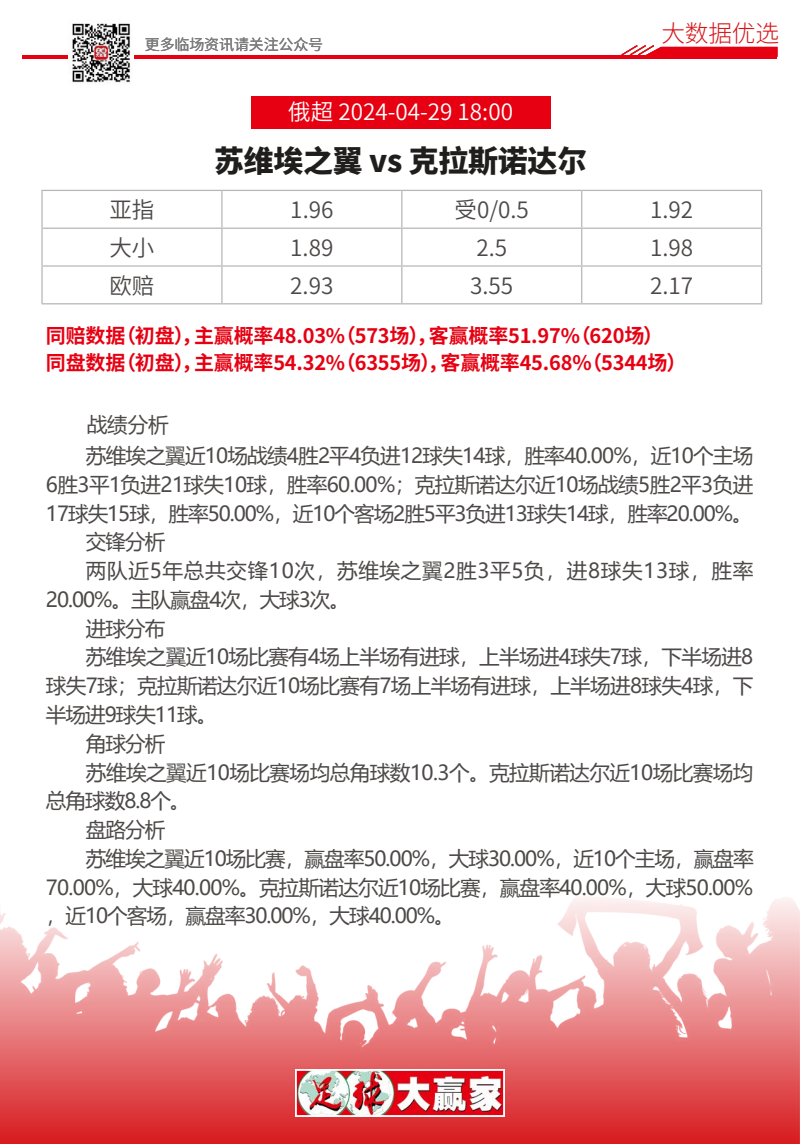
<style>
.page{position:relative;width:800px;height:1144px;background:#fff}
.page>*{position:absolute;margin:0;border:0;box-sizing:border-box;transform-origin:0 0}
.t1{font:900 30px "Noto Sans Hans";letter-spacing:-.01em;color:#1f1e1d}
.t2{font:300 23.75px "Noto Sans Hans";letter-spacing:-.01em;color:#d61418}
.t3{font:600 22.5px "Noto Sans Hans";color:#4c4948}
.t4{font:600 22.5px "Noto Sans Hans";color:#fff}
.t5{font:20.62px/30.9px "Microsoft Ya Hei";letter-spacing:-.04em;color:#4c4948}
.t6{font:20.62px "Microsoft Ya Hei";letter-spacing:.03em;color:#4c4948}
.t7{font:700 20px/26.2px "Noto Sans Hans";letter-spacing:-.01em;color:#e60012}
.t8{font:600 15px "Noto Sans Hans";letter-spacing:-.01em;color:#7d7d7d}
</style>
<div class="page">
<img style="left:0;top:896px;width:800px;height:248px">
<img style="left:298px;top:1072px;width:204px;height:42px">
<div style="left:295px;top:1069px;width:210px;height:48px;border:2px solid #fff"></div>
<img style="left:72px;top:23px;width:59px;height:60px">
<hr style="left:22px;top:55px;width:755px;height:4px;background:#e60012">
<svg style="left:621px;top:45px;width:156px;height:10px"></svg>
<hr style="left:41px;top:190px;width:181px;height:1px;background:#b5b6b6">
<hr style="left:41px;top:191px;width:2px;height:37px;background:#b5b6b6">
<hr style="left:222px;top:190px;width:180px;height:1px;background:#b5b6b6">
<hr style="left:221px;top:191px;width:2px;height:37px;background:#b5b6b6">
<hr style="left:402px;top:190px;width:180px;height:1px;background:#b5b6b6">
<hr style="left:401px;top:191px;width:1px;height:37px;background:#b5b6b6">
<hr style="left:582px;top:190px;width:180px;height:1px;background:#b5b6b6">
<hr style="left:581px;top:191px;width:1px;height:37px;background:#b5b6b6">
<hr style="left:761px;top:191px;width:1px;height:37px;background:#b5b6b6">
<hr style="left:41px;top:228px;width:181px;height:1px;background:#b5b6b6">
<hr style="left:41px;top:229px;width:2px;height:36px;background:#b5b6b6">
<hr style="left:222px;top:228px;width:180px;height:1px;background:#b5b6b6">
<hr style="left:221px;top:229px;width:2px;height:36px;background:#b5b6b6">
<hr style="left:402px;top:228px;width:180px;height:1px;background:#b5b6b6">
<hr style="left:401px;top:229px;width:1px;height:36px;background:#b5b6b6">
<hr style="left:582px;top:228px;width:180px;height:1px;background:#b5b6b6">
<hr style="left:581px;top:229px;width:1px;height:36px;background:#b5b6b6">
<hr style="left:761px;top:229px;width:1px;height:36px;background:#b5b6b6">
<hr style="left:41px;top:265px;width:181px;height:2px;background:#b5b6b6">
<hr style="left:41px;top:267px;width:2px;height:36px;background:#b5b6b6">
<hr style="left:222px;top:265px;width:180px;height:2px;background:#b5b6b6">
<hr style="left:221px;top:267px;width:2px;height:36px;background:#b5b6b6">
<hr style="left:402px;top:265px;width:180px;height:2px;background:#b5b6b6">
<hr style="left:401px;top:267px;width:1px;height:36px;background:#b5b6b6">
<hr style="left:582px;top:265px;width:180px;height:2px;background:#b5b6b6">
<hr style="left:581px;top:267px;width:1px;height:36px;background:#b5b6b6">
<hr style="left:761px;top:267px;width:1px;height:36px;background:#b5b6b6">
<hr style="left:41px;top:303px;width:181px;height:1px;background:#b5b6b6">
<hr style="left:222px;top:303px;width:180px;height:1px;background:#b5b6b6">
<hr style="left:402px;top:303px;width:180px;height:1px;background:#b5b6b6">
<hr style="left:582px;top:303px;width:180px;height:1px;background:#b5b6b6">
<div style="left:251px;top:96px;width:300px;height:33px;background:#e60012"></div>
<p class="t8" style="left:145px;top:36px;width:180px">更多临场资讯请关注公众号</p>
<p class="t4" style="left:288px;top:99px;width:226px">俄超 2024-04-29 18:00</p>
<h1 class="t1" style="left:214px;top:144px;width:375px">苏维埃之翼 vs 克拉斯诺达尔</h1>
<p class="t2" style="left:661px;top:20px;width:119px">大数据优选</p>
<p class="t3" style="left:109px;top:197px;width:46px">亚指</p>
<p class="t3" style="left:290px;top:197px;width:45px">1.96</p>
<p class="t3" style="left:455px;top:197px;width:76px">受0/0.5</p>
<p class="t3" style="left:650px;top:197px;width:45px">1.92</p>
<p class="t3" style="left:109px;top:235px;width:46px">大小</p>
<p class="t3" style="left:290px;top:235px;width:45px">1.89</p>
<p class="t3" style="left:476px;top:235px;width:32px">2.5</p>
<p class="t3" style="left:650px;top:235px;width:45px">1.98</p>
<p class="t3" style="left:109px;top:273px;width:46px">欧赔</p>
<p class="t3" style="left:290px;top:273px;width:45px">2.93</p>
<p class="t3" style="left:470px;top:273px;width:45px">3.55</p>
<p class="t3" style="left:650px;top:273px;width:45px">2.17</p>
<p class="t7" style="left:46px;top:323px;width:642px">同赔数据（初盘），主赢概率48.03%（573场），客赢概率51.97%（620场）同盘数据（初盘），主赢概率54.32%（6355场），客赢概率45.68%（5344场）</p>
<p class="t5" style="left:86px;top:409px;width:669px">战绩分析<br>苏维埃之翼近10场战绩4胜2平4负进12球失14球，胜率40.00%，近10个主场</p>
<p class="t5" style="left:46px;top:468px;width:709px">6胜3平1负进21球失10球，胜率60.00%；克拉斯诺达尔近10场战绩5胜2平3负进</p>
<p class="t5" style="left:46px;top:497px;width:708px">17球失15球，胜率50.00%，近10个客场2胜5平3负进13球失14球，胜率20.00%。</p>
<p class="t5" style="left:86px;top:526px;width:81px">交锋分析</p>
<p class="t6" style="left:86px;top:557px;width:669px">两队近5年总共交锋10次，苏维埃之翼2胜3平5负，进8球失13球，胜率</p>
<p class="t5" style="left:46px;top:583px;width:306px">20.00%。主队赢盘4次，大球3次。</p>
<p class="t5" style="left:86px;top:612px;width:81px">进球分布</p>
<p class="t5" style="left:86px;top:641px;width:669px">苏维埃之翼近10场比赛有4场上半场有进球，上半场进4球失7球，下半场进8</p>
<p class="t5" style="left:46px;top:670px;width:709px">球失7球；克拉斯诺达尔近10场比赛有7场上半场有进球，上半场进8球失4球，下</p>
<p class="t5" style="left:46px;top:698px;width:173px">半场进9球失11球。</p>
<p class="t5" style="left:86px;top:727px;width:81px">角球分析</p>
<p class="t5" style="left:86px;top:756px;width:669px">苏维埃之翼近10场比赛场均总角球数10.3个。克拉斯诺达尔近10场比赛场均</p>
<p class="t5" style="left:46px;top:785px;width:146px">总角球数8.8个。</p>
<p class="t5" style="left:86px;top:813px;width:81px">盘路分析</p>
<p class="t5" style="left:86px;top:842px;width:669px">苏维埃之翼近10场比赛，赢盘率50.00%，大球30.00%，近10个主场，赢盘率</p>
<p class="t5" style="left:46px;top:871px;width:709px">70.00%，大球40.00%。克拉斯诺达尔近10场比赛，赢盘率40.00%，大球50.00%</p>
<p class="t5" style="left:46px;top:900px;width:410px">，近10个客场，赢盘率30.00%，大球40.00%。</p>
</div>
